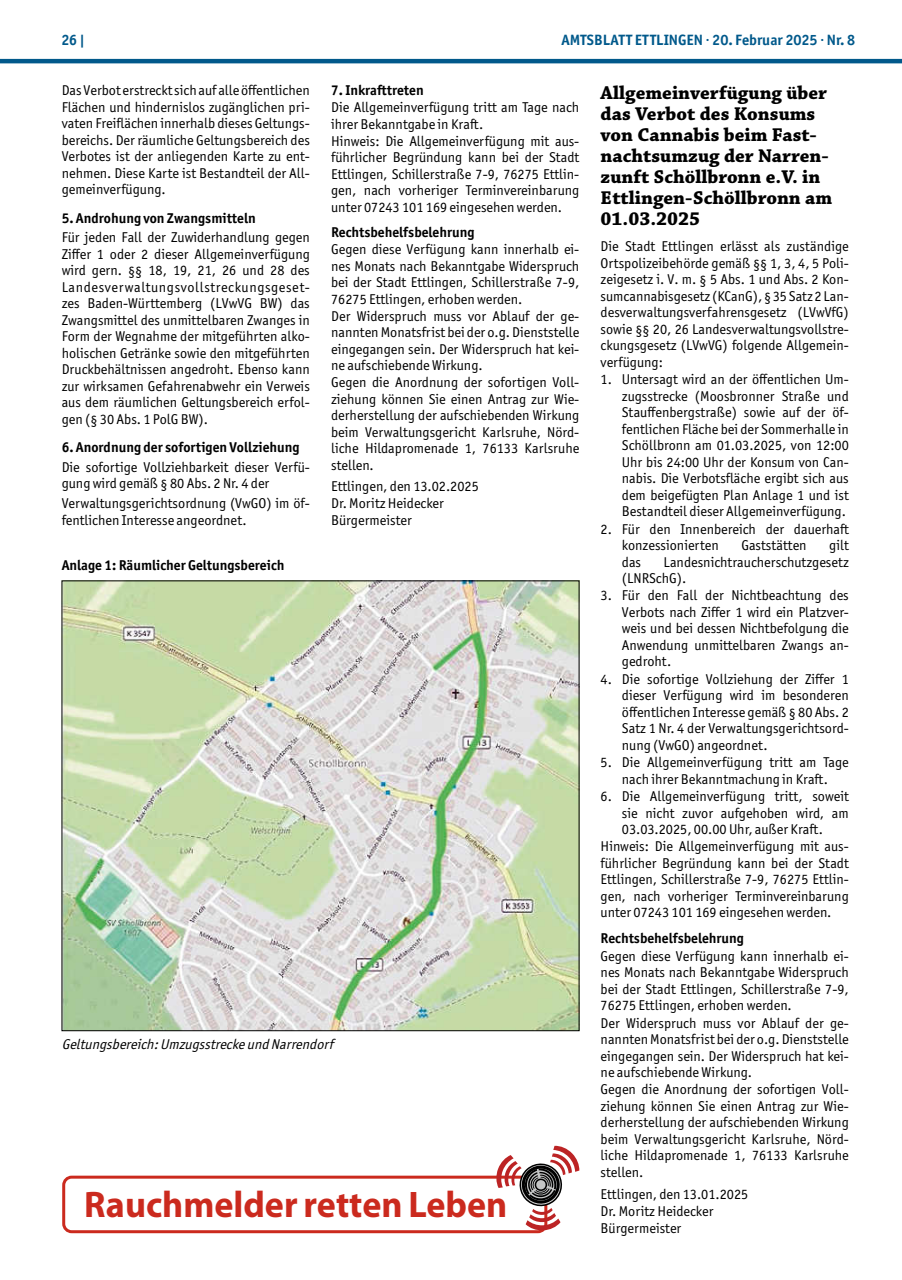
<style>
.page{position:relative;width:902px;height:1280px;background:#fff}
.page>*{position:absolute;margin:0;border:0;box-sizing:border-box;transform-origin:0 0}
.t1{font:700 37.05px "Myriad Pro";color:#cb2a1e}
.t2{font:700 19.5px/21px "Chaparral Pro";color:#000}
.t3{font:700 15px "Officina Sans ITC Pro";color:#01598b}
.t4{font:14.25px/16.5px "Officina Sans ITC Pro";color:#000}
.t5{font:700 14.25px "Officina Sans ITC Pro";color:#000}
.t6{font:italic 14.25px "Officina Sans ITC Pro";color:#000}
</style>
<div class="page">
<hr style="left:0;top:59px;width:901px;height:4px;background:#01598b">
<img style="left:64px;top:583px;width:513px;height:446px">
<div style="left:62px;top:1176px;width:485px;height:57px;border:3px solid #cb2a1e;border-radius:8px"></div>
<svg style="left:495px;top:1146px;width:84px;height:84px"></svg>
<p class="t3" style="left:62px;top:31px;width:25px">26 |</p>
<p class="t3" style="left:561px;top:31px;width:295px">AMTSBLATT ETTLINGEN · 20. Februar 2025 · Nr. 8</p>
<p class="t4" style="left:62px;top:82px;width:250px;text-align:justify">Das Verbot erstreckt sich auf alle öffentlichen Flächen und hindernislos zugänglichen pri&shy;vaten Freiflächen innerhalb dieses Geltungs&shy;bereichs. Der räumliche Geltungsbereich des Verbotes ist der anliegenden Karte zu ent&shy;nehmen. Diese Karte ist Bestandteil der All&shy;gemeinverfügung.</p>
<p class="t5" style="left:62px;top:209px;width:195px">5. Androhung von Zwangsmitteln</p>
<p class="t4" style="left:62px;top:229px;width:250px;text-align:justify">Für jeden Fall der Zuwiderhandlung gegen Ziffer 1 oder 2 dieser Allgemeinverfügung wird gern. §§ 18, 19, 21, 26 und 28 des Landesverwaltungsvollstreckungsgeset&shy;zes Baden-Württemberg (LVwVG BW) das Zwangsmittel des unmittelbaren Zwanges in Form der Wegnahme der mitgeführten alko&shy;holischen Getränke sowie den mitgeführten Druckbehältnissen angedroht. Ebenso kann zur wirksamen Gefahrenabwehr ein Verweis aus dem räumlichen Geltungsbereich erfol&shy;gen (§ 30 Abs. 1 PolG BW).</p>
<p class="t5" style="left:62px;top:438px;width:239px">6. Anordnung der sofortigen Vollziehung</p>
<p class="t4" style="left:62px;top:459px;width:250px">Die sofortige Vollziehbarkeit dieser Verfü&shy;gung wird gemäß § 80 Abs. 2 Nr. 4 der</p>
<p class="t4" style="left:62px;top:495px;width:250px">Verwaltungsgerichtsordnung (VwGO) im öf&shy;fentlichen Interesse angeordnet.</p>
<p class="t5" style="left:331px;top:82px;width:94px">7. Inkrafttreten</p>
<p class="t4" style="left:331px;top:99px;width:250px">Die Allgemeinverfügung tritt am Tage nach ihrer Bekanntgabe in Kraft.<br>Hinweis: Die Allgemeinverfügung mit aus&shy;führlicher Begründung kann bei der Stadt Ettlingen, Schillerstraße 7-9, 76275 Ettlin&shy;gen, nach vorheriger Terminvereinbarung unter 07243 101 169 eingesehen werden.</p>
<p class="t5" style="left:331px;top:224px;width:145px">Rechtsbehelfsbelehrung</p>
<p class="t4" style="left:331px;top:241px;width:250px">Gegen diese Verfügung kann innerhalb ei&shy;nes Monats nach Bekanntgabe Widerspruch bei der Stadt Ettlingen, Schillerstraße 7-9, 76275 Ettlingen, erhoben werden.<br>Der Widerspruch muss vor Ablauf der ge&shy;nannten Monatsfrist bei der o.g. Dienststelle eingegangen sein. Der Widerspruch hat kei&shy;ne aufschiebende Wirkung.<br>Gegen die Anordnung der sofortigen Voll&shy;ziehung können Sie einen Antrag zur Wie&shy;derherstellung der aufschiebenden Wirkung beim Verwaltungsgericht Karlsruhe, Nörd&shy;liche Hildapromenade 1, 76133 Karlsruhe stellen.</p>
<p class="t4" style="left:331px;top:477px;width:149px;line-height:17px">Ettlingen, den 13.02.2025<br>Dr. Moritz Heidecker<br>Bürgermeister</p>
<h2 class="t2" style="left:600px;top:84px;width:233px">Allgemeinverfügung über das Verbot des Konsums von Cannabis beim Fast&shy;nachtsumzug der Narren&shy;zunft Schöllbronn e.V. in<br>Ettlingen-Schöllbronn am<br>01.03.2025</h2>
<p class="t4" style="left:600px;top:238px;width:250px;text-align:justify">Die Stadt Ettlingen erlässt als zuständige Ortspolizeibehörde gemäß §§ 1, 3, 4, 5 Poli&shy;zeigesetz i. V. m. § 5 Abs. 1 und Abs. 2 Kon&shy;sumcannabisgesetz (KCanG), § 35 Satz 2 Lan&shy;desverwaltungsverfahrensgesetz (LVwVfG) sowie §§ 20, 26 Landesverwaltungsvollstre&shy;ckungsgesetz (LVwVG) folgende Allgemein&shy;verfügung:</p>
<p class="t4" style="left:621px;top:371px;width:228px;text-align:justify;text-indent:-21px">1. Untersagt wird an der öffentlichen Um&shy;zugsstrecke (Moosbronner Straße und Stauffenbergstraße) sowie auf der öf&shy;fentlichen Fläche bei der Sommerhalle in Schöllbronn am 01.03.2025, von 12:00<br>Uhr bis 24:00 Uhr der Konsum von Can&shy;nabis. Die Verbotsfläche ergibt sich aus dem beigefügten Plan Anlage 1 und ist Bestandteil dieser Allgemeinverfügung.</p>
<p class="t4" style="left:621px;top:520px;width:228px;text-indent:-21px">2. Für den Innenbereich der dauerhaft konzessionierten</p>
<p class="t4" style="left:741px;top:537px;width:67px">Gaststätten</p>
<p class="t4" style="left:829px;top:537px;width:21px">gilt</p>
<p class="t5" style="left:62px;top:556px;width:224px">Anlage 1: Räumlicher Geltungsbereich</p>
<p class="t6" style="left:62px;top:1036px;width:273px">Geltungsbereich:UmzugsstreckeundNarrendorf</p>
<h1 class="t1" style="left:84px;top:1180px;width:424px">Rauchmelder retten Leben</h1>
<p class="t4" style="left:621px;top:553px;width:228px;text-indent:42px">Landesnichtraucherschutzgesetz (LNRSchG).</p>
<p class="t4" style="left:621px;top:587px;width:228px;text-align:justify;text-indent:-21px">3. Für den Fall der Nichtbeachtung des Verbots nach Ziffer 1 wird ein Platzver&shy;weis und bei dessen Nichtbefolgung die Anwendung unmittelbaren Zwangs an&shy;gedroht.</p>
<p class="t4" style="left:621px;top:671px;width:228px;text-align:justify;text-indent:-21px">4. Die sofortige Vollziehung der Ziffer 1 dieser Verfügung wird im besonderen öffentlichen Interesse gemäß § 80 Abs. 2<br>Satz 1 Nr. 4 der Verwaltungsgerichtsord&shy;nung (VwGO) angeordnet.</p>
<p class="t4" style="left:600px;top:754px;width:250px;text-align:center">5. Die Allgemeinverfügung tritt am Tage nach ihrer Bekanntmachung in Kraft.</p>
<p class="t4" style="left:600px;top:788px;width:250px">6. Die Allgemeinverfügung tritt, soweit</p>
<p class="t4" style="left:621px;top:804px;width:228px">sie nicht zuvor aufgehoben wird, am</p>
<p class="t4" style="left:621px;top:821px;width:202px">03.03.2025, 00.00 Uhr, außer Kraft.</p>
<p class="t4" style="left:600px;top:838px;width:250px">Hinweis: Die Allgemeinverfügung mit aus-</p>
<p class="t4" style="left:600px;top:855px;width:250px">führlicher Begründung kann bei der Stadt</p>
<p class="t4" style="left:600px;top:871px;width:250px">Ettlingen, Schillerstraße 7-9, 76275 Ettlin-</p>
<p class="t4" style="left:600px;top:888px;width:250px">gen, nach vorheriger Terminvereinbarung</p>
<p class="t4" style="left:600px;top:904px;width:232px">unter 07243 101 169 eingesehen werden.</p>
<p class="t5" style="left:600px;top:929px;width:145px">Rechtsbehelfsbelehrung</p>
<p class="t4" style="left:600px;top:947px;width:250px">Gegen diese Verfügung kann innerhalb ei&shy;nes Monats nach Bekanntgabe Widerspruch bei der Stadt Ettlingen, Schillerstraße 7-9, 76275 Ettlingen, erhoben werden.<br>Der Widerspruch muss vor Ablauf der ge&shy;nannten Monatsfrist bei der o.g. Dienststelle eingegangen sein. Der Widerspruch hat kei&shy;ne aufschiebende Wirkung.<br>Gegen die Anordnung der sofortigen Voll&shy;ziehung können Sie einen Antrag zur Wie&shy;derherstellung der aufschiebenden Wirkung beim Verwaltungsgericht Karlsruhe, Nörd&shy;liche Hildapromenade 1, 76133 Karlsruhe stellen.</p>
<p class="t4" style="left:600px;top:1185px;width:149px;line-height:17.4px">Ettlingen, den 13.01.2025<br>Dr. Moritz Heidecker<br>Bürgermeister</p>
<p class="t4" style="left:621px;top:553px;width:21px">das</p>
</div>
